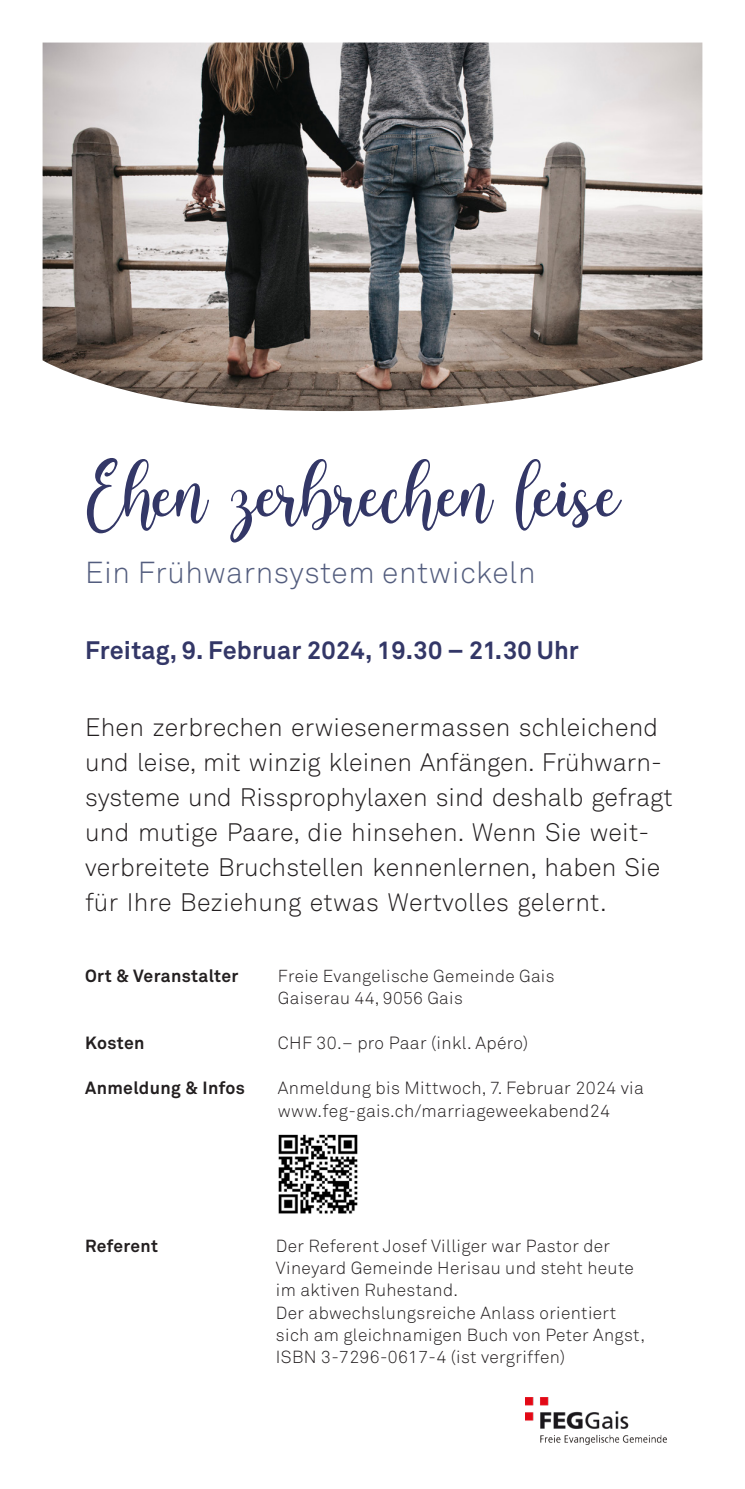
<style>
.page{position:relative;width:745px;height:1489px;background:#fff}
.page>*{position:absolute;margin:0;border:0;box-sizing:border-box;transform-origin:0 0}
.Titel{font:87.5px "better Personal Use";color:#333767}
.t1{font:300 30px "Akkurat Std";letter-spacing:.02em;color:#535d7e}
.Lauftext{font:300 25px/35px "Akkurat Std";letter-spacing:.005em;color:#231f20}
.t2{font:700 25px "Akkurat Std";letter-spacing:.01em;color:#333767}
.t3{font:300 17.5px/22.5px "Akkurat Std";letter-spacing:.02em;color:#231f20}
.t4{font:700 17.5px "Akkurat Std";letter-spacing:.02em;color:#231f20}
.t5{font:300 17.25px/22.5px "Akkurat Std";letter-spacing:.02em;color:#231f20}
.t6{font:700 17.25px "Akkurat Std";letter-spacing:.015em;color:#231f20}
</style>
<div class="page">
<img style="left:540px;top:1434px;width:126px;height:9px">
<img style="left:525px;top:1397px;width:104px;height:32px">
<img style="left:43px;top:43px;width:659px;height:369px">
<img style="left:278px;top:1134px;width:80px;height:80px">
<p class="Titel" style="left:87px;top:441px;width:534px">Ehen zerbrechen leise</p>
<p class="t1" style="left:85px;top:554px;width:452px">Ein Frühwarnsystem entwickeln</p>
<p class="t2" style="left:85px;top:634px;width:494px">Freitag, 9. Februar 2024, 19.30 – 21.30 Uhr</p>
<p class="Lauftext" style="left:85px;top:710px;width:578px">Ehen zerbrechen erwiesenermassen schleichend und leise, mit winzig kleinen Anfängen. Frühwarn-</p>
<p class="Lauftext" style="left:85px;top:780px;width:588px">systeme und Rissprophylaxen sind deshalb gefragt</p>
<p class="Lauftext" style="left:85px;top:815px;width:565px">und mutige Paare, die hinsehen. Wenn Sie weit-</p>
<p class="Lauftext" style="left:85px;top:850px;width:576px">verbreitete Bruchstellen kennenlernen, haben Sie für Ihre Beziehung etwas Wertvolles gelernt.</p>
<p class="t4" style="left:85px;top:964px;width:155px">Ort &amp; Veranstalter</p>
<p class="t5" style="left:278px;top:964px;width:278px">Freie Evangelische Gemeinde Gais<br>Gaiserau 44, 9056 Gais</p>
<p class="t4" style="left:85px;top:1032px;width:61px">Kosten</p>
<p class="t3" style="left:278px;top:1032px;width:252px">CHF 30.– pro Paar (inkl. Apéro)</p>
<p class="t4" style="left:85px;top:1077px;width:161px">Anmeldung &amp; Infos</p>
<p class="t3" style="left:278px;top:1077px;width:367px">Anmeldung bis Mittwoch, 7. Februar 2024 via www.feg-gais.ch/marriageweekabend24</p>
<p class="t6" style="left:85px;top:1234px;width:74px">Referent</p>
<p class="t5" style="left:276px;top:1234px;width:359px">Der Referent Josef Villiger war Pastor der<br>Vineyard Gemeinde Herisau und steht heute im aktiven Ruhestand.</p>
<p class="t5" style="left:276px;top:1301px;width:370px">Der abwechslungsreiche Anlass orientiert sich am gleichnamigen Buch von Peter Angst,<br>ISBN 3-7296-0617-4 (ist vergriffen)</p>
</div>
